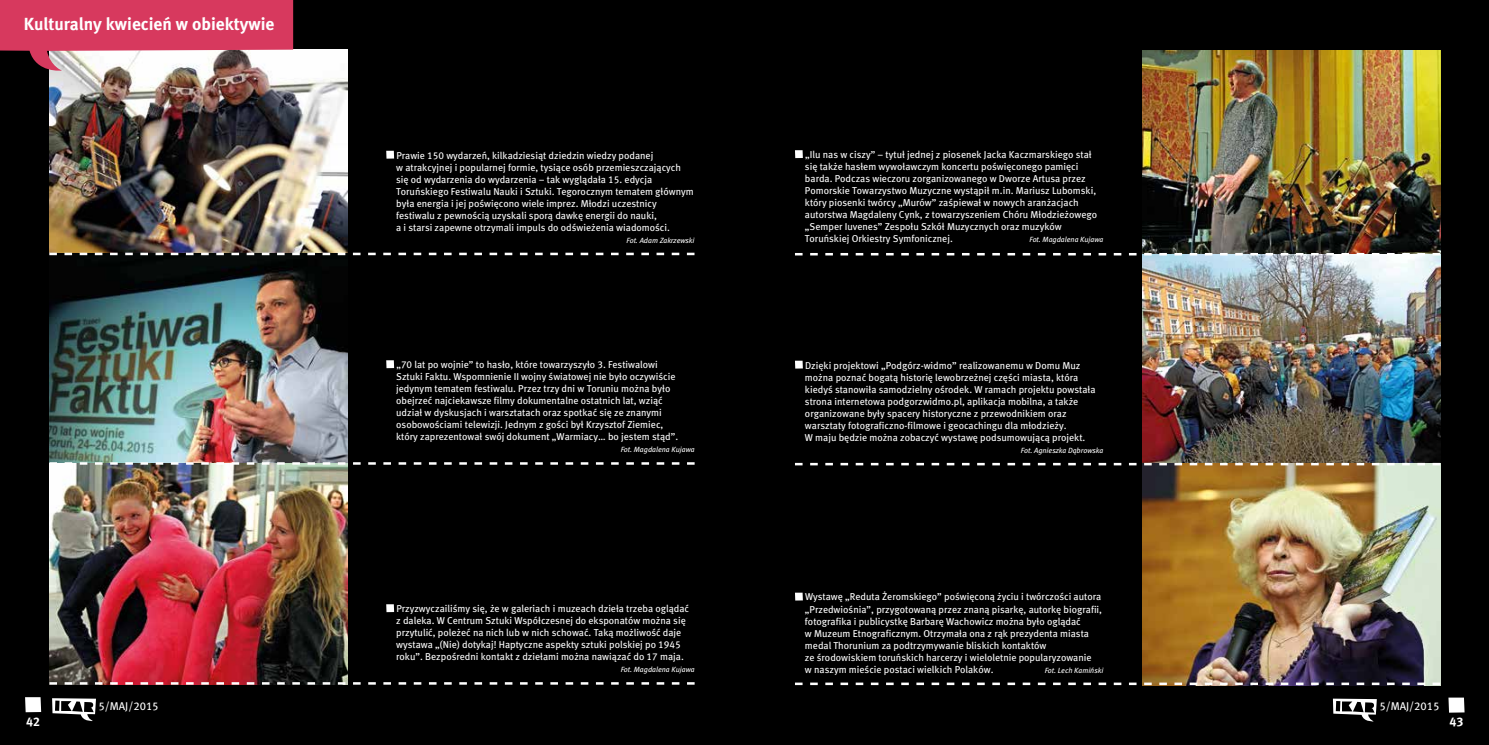
<style>
.page{position:relative;width:1489px;height:745px;background:#fff}
.page>*{position:absolute;margin:0;border:0;box-sizing:border-box;transform-origin:0 0}
.t1{font:17.5px "Meta Bold CELF";color:#fff}
.t2{font:12.5px "Meta Bold CELF";color:#fff}
.t3{font:11.25px "Meta Book CELF";color:#fff}
.t4{font:10px/12px "Meta Book CELF";color:#fff}
.t5{font:italic 7.5px "Meta Book CELF";color:#fff}
</style>
<div class="page">
<div style="left:0;top:0;width:744px;height:744px;background:#000"></div>
<svg style="left:52px;top:698px;width:44px;height:23px"></svg>
<img style="left:49px;top:50px;width:298px;height:202px">
<svg style="left:25px;top:697px;width:16px;height:14px"></svg>
<div style="left:386px;top:151px;width:8px;height:7px;background:#fff"></div>
<div style="left:386px;top:360px;width:8px;height:8px;background:#fff"></div>
<div style="left:386px;top:604px;width:8px;height:7px;background:#fff"></div>
<img style="left:49px;top:255px;width:298px;height:426px">
<svg style="left:49px;top:252px;width:645px;height:3px"></svg>
<svg style="left:49px;top:462px;width:645px;height:2px"></svg>
<svg style="left:49px;top:681px;width:645px;height:3px"></svg>
<svg style="left:0;top:0;width:293px;height:73px;background:#cf5f79"></svg>
<div style="left:745px;top:0;width:743px;height:744px;background:#000"></div>
<svg style="left:1332px;top:698px;width:44px;height:24px"></svg>
<div style="left:795px;top:150px;width:7px;height:8px;background:#fff"></div>
<img style="left:1142px;top:50px;width:297px;height:203px">
<div style="left:795px;top:360px;width:7px;height:8px;background:#fff"></div>
<div style="left:795px;top:592px;width:7px;height:8px;background:#fff"></div>
<img style="left:1142px;top:255px;width:297px;height:207px">
<svg style="left:795px;top:253px;width:644px;height:2px"></svg>
<svg style="left:1448px;top:697px;width:16px;height:15px"></svg>
<img style="left:1142px;top:465px;width:297px;height:217px">
<svg style="left:795px;top:462px;width:644px;height:3px"></svg>
<svg style="left:795px;top:682px;width:644px;height:2px"></svg>
<h1 class="t1" style="left:24px;top:13px;width:252px">Kulturalny kwiecień w obiektywie</h1>
<p class="t2" style="left:26px;top:713px;width:15px">42</p>
<p class="t3" style="left:98px;top:698px;width:62px">5/MAJ/2015</p>
<p class="t4" style="left:396px;top:149px;width:299px">Prawie 150 wydarzeń, kilkadziesiąt dziedzin wiedzy podanej<br>w atrakcyjnej i popularnej formie, tysiące osób przemieszczających się od wydarzenia do wydarzenia – tak wyglądała 15. edycja Toruńskiego Festiwalu Nauki i Sztuki. Tegorocznym tematem głównym była energia i jej poświęcono wiele imprez. Młodzi uczestnicy festiwalu z pewnością uzyskali sporą dawkę energii do nauki,<br>a i starsi zapewne otrzymali impuls do odświeżenia wiadomości.</p>
<p class="t5" style="left:626px;top:235px;width:69px">Fot. Adam Zakrzewski</p>
<p class="t4" style="left:396px;top:358px;width:283px">„70 lat po wojnie” to hasło, które towarzyszyło 3. Festiwalowi Sztuki Faktu. Wspomnienie II wojny światowej nie było oczywiście jedynym tematem festiwalu. Przez trzy dni w Toruniu można było obejrzeć najciekawsze filmy dokumentalne ostatnich lat, wziąć udział w dyskusjach i warsztatach oraz spotkać się ze znanymi osobowościami telewizji. Jednym z gości był Krzysztof Ziemiec, który zaprezentował swój dokument „Warmiacy… bo jestem stąd”.</p>
<p class="t5" style="left:620px;top:445px;width:75px">Fot. Magdalena Kujawa</p>
<p class="t4" style="left:396px;top:602px;width:294px">Przyzwyczailiśmy się, że w galeriach i muzeach dzieła trzeba oglądać z daleka. W Centrum Sztuki Współczesnej do eksponatów można się przytulić, poleżeć na nich lub w nich schować. Taką możliwość daje wystawa „(Nie) dotykaj! Haptyczne aspekty sztuki polskiej po 1945 roku”. Bezpośredni kontakt z dziełami można nawiązać do 17 maja.</p>
<p class="t5" style="left:620px;top:664px;width:75px">Fot. Magdalena Kujawa</p>
<p class="t4" style="left:805px;top:148px;width:293px">„Ilu nas w ciszy” – tytuł jednej z piosenek Jacka Kaczmarskiego stał się także hasłem wywoławczym koncertu poświęconego pamięci barda. Podczas wieczoru zorganizowanego w Dworze Artusa przez Pomorskie Towarzystwo Muzyczne wystąpił m.in. Mariusz Lubomski, który piosenki twórcy „Murów” zaśpiewał w nowych aranżacjach autorstwa Magdaleny Cynk, z towarzyszeniem Chóru Młodzieżowego „Semper Iuvenes” Zespołu Szkół Muzycznych oraz muzyków Toruńskiej Orkiestry Symfonicznej.</p>
<p class="t5" style="left:1029px;top:235px;width:75px">Fot. Magdalena Kujawa</p>
<p class="t4" style="left:805px;top:359px;width:292px">Dzięki projektowi „Podgórz-widmo” realizowanemu w Domu Muz można poznać bogatą historię lewobrzeżnej części miasta, która kiedyś stanowiła samodzielny ośrodek. W ramach projektu powstała strona internetowa podgorzwidmo.pl, aplikacja mobilna, a także organizowane były spacery historyczne z przewodnikiem oraz warsztaty fotograficzno-filmowe i geocachingu dla młodzieży.<br>W maju będzie można zobaczyć wystawę podsumowującą projekt.</p>
<p class="t5" style="left:1020px;top:445px;width:84px">Fot. Agnieszka Dąbrowska</p>
<p class="t4" style="left:805px;top:590px;width:299px">Wystawę „Reduta Żeromskiego” poświęconą życiu i twórczości autora „Przedwiośnia”, przygotowaną przez znaną pisarkę, autorkę biografii, fotografika i publicystkę Barbarę Wachowicz można było oglądać<br>w Muzeum Etnograficznym. Otrzymała ona z rąk prezydenta miasta medal Thorunium za podtrzymywanie bliskich kontaktów<br>ze środowiskiem toruńskich harcerzy i wieloletnie popularyzowanie<br>w naszym mieście postaci wielkich Polaków.</p>
<p class="t5" style="left:1044px;top:665px;width:60px">Fot. Lech Kamiński</p>
<p class="t3" style="left:1379px;top:699px;width:62px">5/MAJ/2015</p>
<p class="t2" style="left:1449px;top:713px;width:15px">43</p>
</div>
